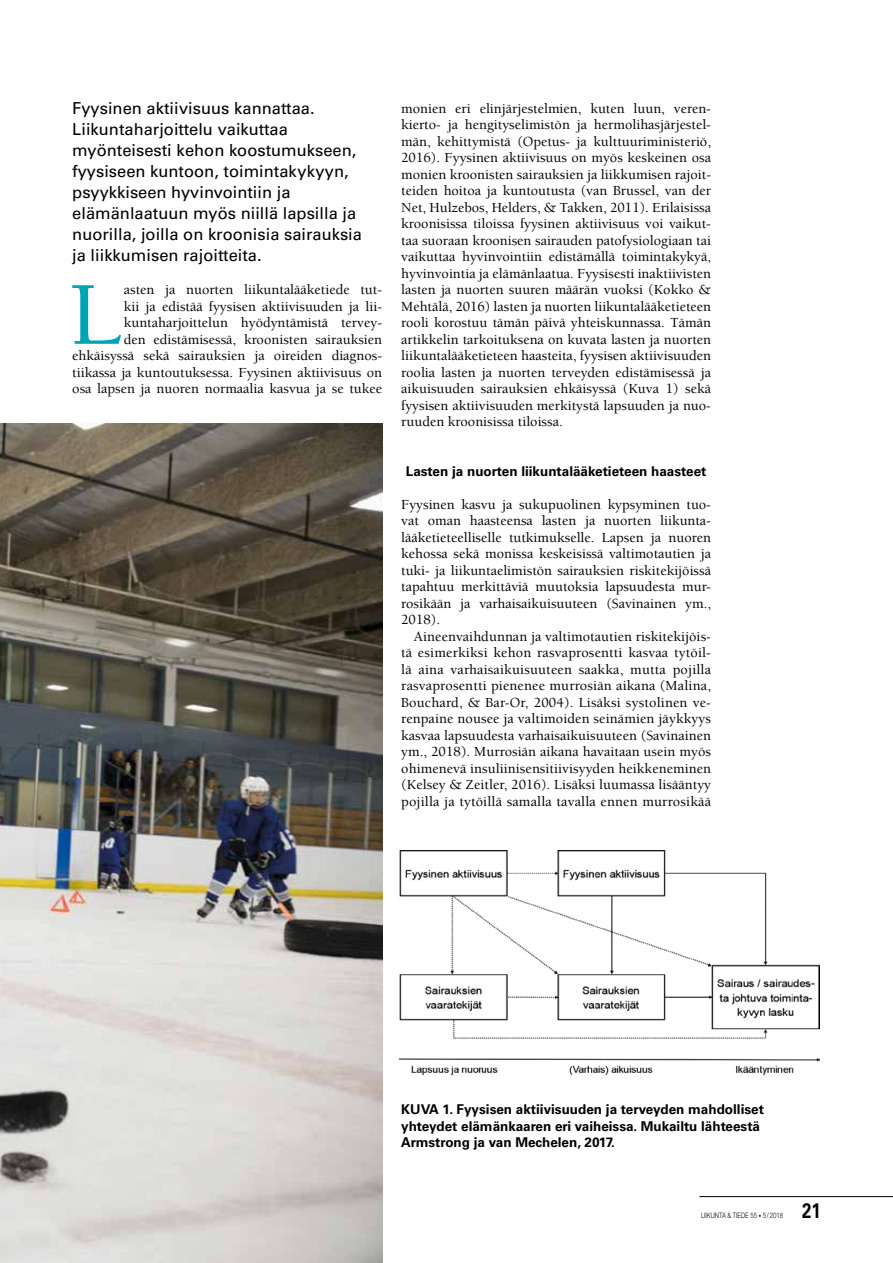
<style>
.page{position:relative;width:893px;height:1263px;background:#fff}
.page>*{position:absolute;margin:0;border:0;box-sizing:border-box;transform-origin:0 0}
.t1{font:500 92.25px "Berkeley";color:#00a4b7}
.t2{font:700 21px "Univers";color:#000;scale:.8 1}
.t3{font:16.5px/21px "Univers";color:#000}
.t4{font:500 14.25px/16.5px "Berkeley";color:#000;text-align:justify}
.t5{font:700 13.5px/16.5px "Univers";color:#000}
.t6{font:300 7.5px "Helvetica Neue";color:#000;scale:.8 1}
.s1{font-size:6px}
</style>
<div class="page">
<hr style="left:699px;top:1196px;width:194px;height:1px;background:#000">
<img style="left:0;top:423px;width:382px;height:840px">
<img style="left:400px;top:850px;width:419px;height:226px">
<p class="t3" style="left:72px;top:98px;width:291px">Fyysinen aktiivisuus kannattaa.<br>Liikuntaharjoittelu vaikuttaa myönteisesti kehon koostumukseen, fyysiseen kuntoon, toimintakykyyn, psyykkiseen hyvinvointiin ja elämänlaatuun myös niillä lapsilla ja nuorilla, joilla on kroonisia sairauksia ja liikkumisen rajoitteita.</p>
<p class="t4" style="left:401px;top:100px;width:311px">monien eri elinjärjestelmien, kuten luun, veren&shy;kierto- ja hengityselimistön ja hermolihasjärjestel&shy;män, kehittymistä (Opetus- ja kulttuuriministeriö, 2016). Fyysinen aktiivisuus on myös keskeinen osa monien kroonisten sairauksien ja liikkumisen rajoit&shy;teiden hoitoa ja kuntoutusta (van Brussel, van der Net, Hulzebos, Helders, &amp; Takken, 2011). Erilaisissa kroonisissa tiloissa fyysinen aktiivisuus voi vaikut&shy;taa suoraan kroonisen sairauden patofysiologiaan tai vaikuttaa hyvinvointiin edistämällä toimintakykyä, hyvinvointia ja elämänlaatua. Fyysisesti inaktiivisten lasten ja nuorten suuren määrän vuoksi (Kokko &amp; Mehtälä, 2016) lasten ja nuorten liikuntalääketieteen rooli korostuu tämän päivä yhteiskunnassa. Tämän artikkelin tarkoituksena on kuvata lasten ja nuorten liikuntalääketieteen haasteita, fyysisen aktiivisuuden roolia lasten ja nuorten terveyden edistämisessä ja aikuisuuden sairauksien ehkäisyssä (Kuva 1) sekä fyysisen aktiivisuuden merkitystä lapsuuden ja nuo&shy;ruuden kroonisissa tiloissa.</p>
<p class="t5" style="left:406px;top:463px;width:302px">Lasten ja nuorten liikuntalääketieteen haasteet</p>
<p class="t4" style="left:401px;top:496px;width:311px">Fyysinen kasvu ja sukupuolinen kypsyminen tuo&shy;vat oman haasteensa lasten ja nuorten liikunta&shy;lääketieteelliselle tutkimukselle. Lapsen ja nuoren kehossa sekä monissa keskeisissä valtimotautien ja tuki- ja liikuntaelimistön sairauksien riskitekijöissä tapahtuu merkittäviä muutoksia lapsuudesta mur&shy;rosikään ja varhaisaikuisuuteen (Savinainen ym., 2018).</p>
<p class="t4" style="left:401px;top:628px;width:311px;text-indent:13px">Aineenvaihdunnan ja valtimotautien riskitekijöis&shy;tä esimerkiksi kehon rasvaprosentti kasvaa tytöil&shy;lä aina varhaisaikuisuuteen saakka, mutta pojilla rasvaprosentti pienenee murrosiän aikana (Malina, Bouchard, &amp; Bar-Or, 2004). Lisäksi systolinen ve&shy;renpaine nousee ja valtimoiden seinämien jäykkyys kasvaa lapsuudesta varhaisaikuisuuteen (Savinainen ym., 2018). Murrosiän aikana havaitaan usein myös ohimenevä insuliinisensitiivisyyden heikkeneminen (Kelsey &amp; Zeitler, 2016). Lisäksi luumassa lisääntyy pojilla ja tytöillä samalla tavalla ennen murrosikää</p>
<p class="t4" style="left:72px;top:282px;width:311px;text-align:right">asten ja nuorten liikuntalääketiede tut-<br>kii ja edistää fyysisen aktiivisuuden ja lii&shy;kuntaharjoittelun hyödyntämistä tervey-<br>den edistämisessä, kroonisten sairauksien ehkäisyssä sekä sairauksien ja oireiden diagnos&shy;tiikassa ja kuntoutuksessa. Fyysinen aktiivisuus on osa lapsen ja nuoren normaalia kasvua ja se tukee</p>
<h1 class="t1" style="left:70px;top:266px;width:53px">L</h1>
<p class="t5" style="left:401px;top:1101px;width:364px">KUVA 1. Fyysisen aktiivisuuden ja terveyden mahdolliset yhteydet elämänkaaren eri vaiheissa. Mukailtu lähteestä<br>Armstrong ja van Mechelen, 2017.</p>
<p class="t6" style="left:701px;top:1211px;width:104px">LIIKUNTA &amp; TIEDE 55 <span class="s1">•</span> 5/2018</p>
<h2 class="t2" style="left:802px;top:1199px;width:25px">21</h2>
</div>
